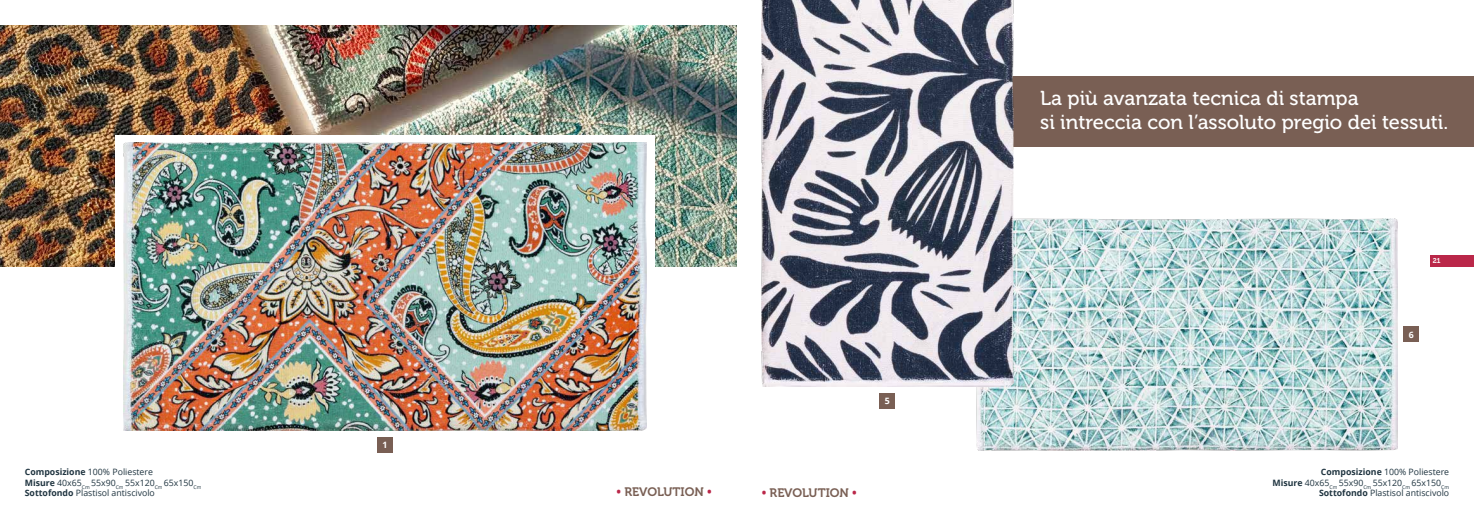
<style>
.page{position:relative;width:1474px;height:521px;background:#fff}
.page>*{position:absolute;margin:0;border:0;box-sizing:border-box;transform-origin:0 0}
.t1{font:20.12px/24.5px "Museo 500";color:#fff}
.t2{font:12.25px "Museo 700";color:#795f54}
.t3{font:8.75px/10.5px "Open Sans";color:#1f3440}
.t4{font:700 8.75px "Open Sans";color:#fff}
.t5{font:7px "Museo 700";color:#fff}
.s1{font-weight:700}
.s2{font-family:"Open Sans";font-weight:700;color:#ba2749}
</style>
<div class="page">
<div style="left:1429px;top:255px;width:44px;height:11px;background:#ba2749"></div>
<img style="left:0;top:25px;width:737px;height:241px">
<div style="left:115px;top:135px;width:539px;height:163px;background:#fff"></div>
<img style="left:124px;top:143px;width:522px;height:287px">
<div style="left:377px;top:437px;width:16px;height:15px;background:#795f54"></div>
<div style="left:1000px;top:76px;width:473px;height:70px;background:#795f54"></div>
<img style="left:975px;top:218px;width:422px;height:232px">
<div style="left:1403px;top:326px;width:16px;height:16px;background:#795f54"></div>
<img style="left:761px;top:0;width:252px;height:386px">
<div style="left:879px;top:393px;width:16px;height:15px;background:#795f54"></div>
<p class="t3" style="left:25px;top:467px;width:178px"><span class="s1">Composizione</span> 100% Poliestere<br><span class="s1">Misure</span> 40x65<sub>Cm</sub> 55x90<sub>Cm</sub> 55x120<sub>Cm</sub> 65x150<sub>Cm<br></sub><span class="s1">Sottofondo</span> Plastisol antiscivolo</p>
<p class="t4" style="left:382px;top:438px;width:6px">1</p>
<h2 class="t2" style="left:616px;top:485px;width:96px"><span class="s2">•</span> REVOLUTION <span class="s2">•</span></h2>
<p class="t4" style="left:884px;top:395px;width:6px">5</p>
<h2 class="t2" style="left:761px;top:485px;width:96px"><span class="s2">•</span> REVOLUTION <span class="s2">•</span></h2>
<h1 class="t1" style="left:1040px;top:86px;width:409px">La più avanzata tecnica di stampa<br>si intreccia con l’assoluto pregio dei tessuti.</h1>
<p class="t5" style="left:1432px;top:257px;width:9px">21</p>
<p class="t4" style="left:1408px;top:328px;width:6px">6</p>
<p class="t3" style="left:1272px;top:466px;width:178px;text-align:right"><span class="s1">Composizione</span> 100% Poliestere<br><span class="s1">Misure</span> 40x65<sub>Cm</sub> 55x90<sub>Cm</sub> 55x120<sub>Cm</sub> 65x150<sub>Cm<br></sub><span class="s1">Sottofondo</span> Plastisol antiscivolo</p>
</div>
